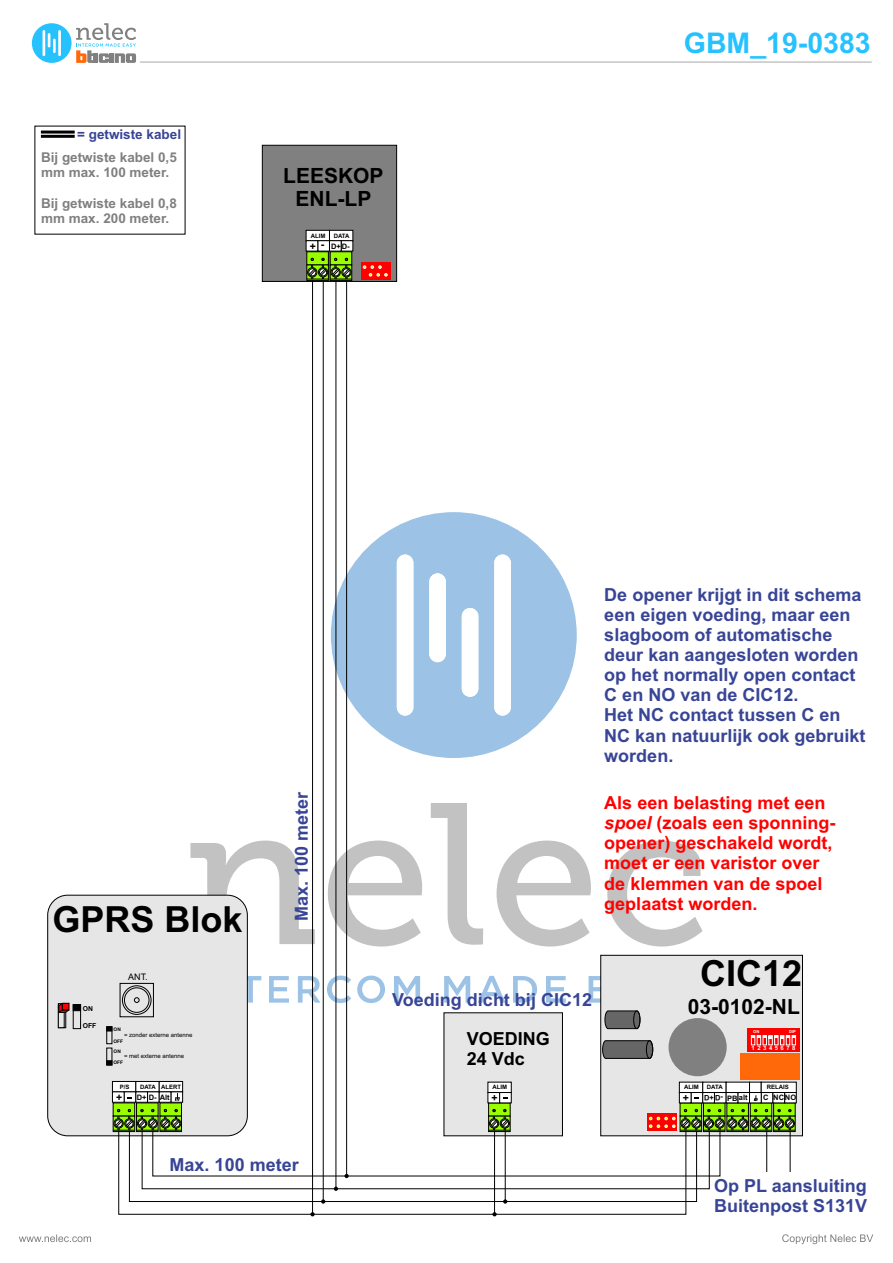
<style>
.page{position:relative;width:893px;height:1263px;background:#fff}
.page>*{position:absolute;margin:0;border:0;box-sizing:border-box;transform-origin:0 0}
.t1{font:700 36px "Arial";color:#000}
.t2{font:700 28.5px "Arial";color:#26c2ff}
.t3{font:700 21px/23.4px "Arial";color:#000;text-align:center}
.t4{font:700 18px/20.1px "Arial";color:#384596}
.t5{font:700 18px/20.1px "Arial";color:#f00}
.t6{font:700 18px/20.1px "Arial";color:#000}
.t7{font:700 13.5px/15.1px "Arial";color:#808080}
.t8{font:700 13.5px "Arial";color:#384596}
.t9{font:700 10.5px "Arial";color:#000}
.t10{font:9px "Arial";color:#000}
.t11{font:700 7.5px "Arial";color:#000}
.t12{font:700 6.75px "Arial";color:#000}
.t13{font:6px "Arial";color:#000}
.t14{font:700 6px "Arial";color:#000}
.t15{font:700 6px "Arial";letter-spacing:.43em;color:#fff}
.t16{font:700 4.8px/9.8px "Arial";color:#000}
.t17{font:700 4.05px "Arial";color:#fff}
.s1{font-size:10.5px}
.s2{font-style:italic}
</style>
<div class="page">
<svg style="left:19px;top:1234px;width:72px;height:8px"></svg>
<svg style="left:782px;top:1234px;width:91px;height:10px"></svg>
<hr style="left:140px;top:61px;width:732px;height:2px;background:#ccc">
<svg style="left:190px;top:840px;width:125px;height:104px"></svg>
<svg style="left:328px;top:840px;width:94px;height:106px"></svg>
<svg style="left:448px;top:914px;width:35px;height:31px"></svg>
<svg style="left:497px;top:840px;width:94px;height:106px"></svg>
<svg style="left:607px;top:840px;width:95px;height:106px"></svg>
<svg style="left:248px;top:976px;width:13px;height:27px"></svg>
<svg style="left:269px;top:976px;width:20px;height:27px"></svg>
<svg style="left:298px;top:976px;width:22px;height:27px"></svg>
<svg style="left:327px;top:975px;width:24px;height:28px"></svg>
<svg style="left:357px;top:975px;width:28px;height:28px"></svg>
<svg style="left:394px;top:976px;width:26px;height:27px"></svg>
<svg style="left:444px;top:976px;width:26px;height:27px"></svg>
<svg style="left:478px;top:976px;width:27px;height:27px"></svg>
<svg style="left:513px;top:976px;width:24px;height:27px"></svg>
<svg style="left:546px;top:976px;width:20px;height:27px"></svg>
<svg style="left:331px;top:512px;width:246px;height:246px;fill:#9cc2e6"></svg>
<div style="left:397px;top:554px;width:16px;height:162px;background:#fff;border-radius:8px"></div>
<div style="left:429px;top:573px;width:17px;height:89px;background:#fff;border-radius:8px"></div>
<div style="left:494px;top:554px;width:17px;height:162px;background:#fff;border-radius:8px"></div>
<div style="left:462px;top:608px;width:16px;height:89px;background:#fff;border-radius:8px"></div>
<div style="left:32px;top:23px;width:40px;height:40px;background:#26c2ff;border-radius:50%"></div>
<hr style="left:43px;top:30px;width:2px;height:26px;background:#fff">
<svg style="left:48px;top:33px;width:2px;height:14px"></svg>
<hr style="left:58px;top:30px;width:3px;height:26px;background:#fff">
<hr style="left:53px;top:39px;width:3px;height:14px;background:#fff">
<svg style="left:76px;top:23px;width:60px;height:40px"></svg>
<svg style="left:262px;top:145px;width:135px;height:137px;background:#827f75"></svg>
<svg style="left:35px;top:126px;width:150px;height:108px"></svg>
<hr style="left:41px;top:131px;width:34px;height:3px;background:#000">
<hr style="left:41px;top:135px;width:34px;height:3px;background:#000">
<div style="left:47px;top:895px;width:201px;height:241px;background:#e6e6e6;border:1px solid #000;border-radius:20px"></div>
<div style="left:73px;top:1004px;width:8px;height:25px;border:1px solid #000"></div>
<svg style="left:106px;top:1026px;width:6px;height:5px"></svg>
<svg style="left:106px;top:1060px;width:6px;height:5px"></svg>
<svg style="left:58px;top:1003px;width:23px;height:25px"></svg>
<div style="left:120px;top:983px;width:34px;height:34px;border:1px solid #000"></div>
<div style="left:122px;top:985px;width:29px;height:30px;border:1px solid #000;border-radius:50%"></div>
<div style="left:124px;top:987px;width:25px;height:26px;border:1px solid #000;border-radius:50%"></div>
<svg style="left:134px;top:997px;width:5px;height:6px"></svg>
<svg style="left:112px;top:1081px;width:71px;height:51px;background:#8eab62"></svg>
<div style="left:129px;top:1131px;width:568px;height:71px;border:1px solid #000"></div>
<div style="left:118px;top:1131px;width:568px;height:84px;border:1px solid #000"></div>
<hr style="left:766px;top:1131px;width:1px;height:41px;background:#000">
<hr style="left:790px;top:1131px;width:1px;height:41px;background:#000">
<hr style="left:505px;top:1131px;width:1px;height:70px;background:#000">
<hr style="left:494px;top:1131px;width:1px;height:83px;background:#000">
<hr style="left:346px;top:280px;width:1px;height:896px;background:#000">
<hr style="left:323px;top:280px;width:1px;height:921px;background:#000">
<hr style="left:335px;top:280px;width:1px;height:909px;background:#000">
<hr style="left:312px;top:280px;width:1px;height:934px;background:#000">
<svg style="left:310px;top:1212px;width:5px;height:4px"></svg>
<svg style="left:492px;top:1212px;width:5px;height:4px"></svg>
<svg style="left:321px;top:1199px;width:4px;height:4px"></svg>
<svg style="left:503px;top:1199px;width:4px;height:4px"></svg>
<svg style="left:334px;top:1186px;width:4px;height:5px"></svg>
<svg style="left:344px;top:1174px;width:5px;height:4px"></svg>
<svg style="left:444px;top:1012px;width:119px;height:124px;background:#d8dad5"></svg>
<svg style="left:589px;top:955px;width:214px;height:181px;background:#cabfb0"></svg>
<p class="t8" style="left:77px;top:130px;width:105px">= getwiste kabel</p>
<p class="t7" style="left:41px;top:151px;width:137px">Bij getwiste kabel 0,5 mm max. 100 meter.</p>
<p class="t7" style="left:41px;top:197px;width:137px">Bij getwiste kabel 0,8 mm max. 200 meter.</p>
<p class="t3" style="left:283px;top:166px;width:102px">LEESKOP<br>ENL-LP</p>
<p class="t14" style="left:311px;top:234px;width:16px">ALIM</p>
<p class="t14" style="left:334px;top:234px;width:17px">DATA</p>
<p class="t11" style="left:310px;top:243px;width:42px"><span class="s1">+ -</span> D+D-</p>
<h2 class="t2" style="left:684px;top:33px;width:188px">GBM_19-0383</h2>
<h1 class="t1" style="left:52px;top:905px;width:192px">GPRS Blok</h1>
<p class="t12" style="left:83px;top:1006px;width:12px">ON</p>
<p class="t12" style="left:83px;top:1022px;width:15px">OFF</p>
<p class="t10" style="left:128px;top:973px;width:21px">ANT.</p>
<p class="t16" style="left:114px;top:1025px;width:9px">ON</p>
<p class="t16" style="left:114px;top:1037px;width:11px">OFF<br>ON</p>
<p class="t16" style="left:114px;top:1058px;width:11px">OFF</p>
<p class="t13" style="left:124px;top:1033px;width:70px">= zonder externe antenne</p>
<p class="t13" style="left:124px;top:1054px;width:62px">= met externe antenne</p>
<p class="t14" style="left:120px;top:1085px;width:11px">P/S</p>
<p class="t14" style="left:140px;top:1085px;width:43px">DATA ALERT</p>
<p class="t9" style="left:116px;top:1093px;width:8px">+</p>
<p class="t11" style="left:137px;top:1094px;width:35px">D+ D- Alt</p>
<p class="t4" style="left:293px;top:921px;width:131px;rotate:-90deg">Max. 100 meter</p>
<p class="t4" style="left:170px;top:1156px;width:131px">Max. 100 meter</p>
<p class="t4" style="left:604px;top:586px;width:263px">De opener krijgt in dit schema een eigen voeding, maar een slagboom of automatische deur kan aangesloten worden op het normally open contact<br>C en NO van de CIC12.<br>Het NC contact tussen C en<br>NC kan natuurlijk ook gebruikt worden.</p>
<p class="t5" style="left:604px;top:794px;width:233px">Als een belasting met een <span class="s2">spoel</span> (zoals een sponning&shy;opener) geschakeld wordt, moet er een varistor over de klemmen van de spoel geplaatst worden.</p>
<p class="t4" style="left:392px;top:992px;width:201px">Voeding dicht bij CIC12</p>
<p class="t6" style="left:467px;top:1030px;width:85px">VOEDING<br>24 Vdc</p>
<p class="t14" style="left:493px;top:1084px;width:16px">ALIM</p>
<h1 class="t1" style="left:700px;top:960px;width:104px">CIC12</h1>
<p class="t3" style="left:688px;top:997px;width:114px">03-0102-NL</p>
<p class="t17" style="left:753px;top:1030px;width:8px">ON</p>
<p class="t17" style="left:789px;top:1030px;width:8px">DIP</p>
<p class="t15" style="left:752px;top:1046px;width:45px">12345678</p>
<p class="t14" style="left:767px;top:1084px;width:24px">RELAIS</p>
<p class="t11" style="left:727px;top:1095px;width:22px">PB alt</p>
<p class="t11" style="left:773px;top:1095px;width:24px">NCNO</p>
<p class="t14" style="left:684px;top:1084px;width:16px">ALIM</p>
<p class="t14" style="left:707px;top:1084px;width:17px">DATA</p>
<p class="t11" style="left:763px;top:1095px;width:7px">C</p>
<p class="t4" style="left:714px;top:1177px;width:155px">Op PL aansluiting<br>Buitenpost S131V</p>
</div>
